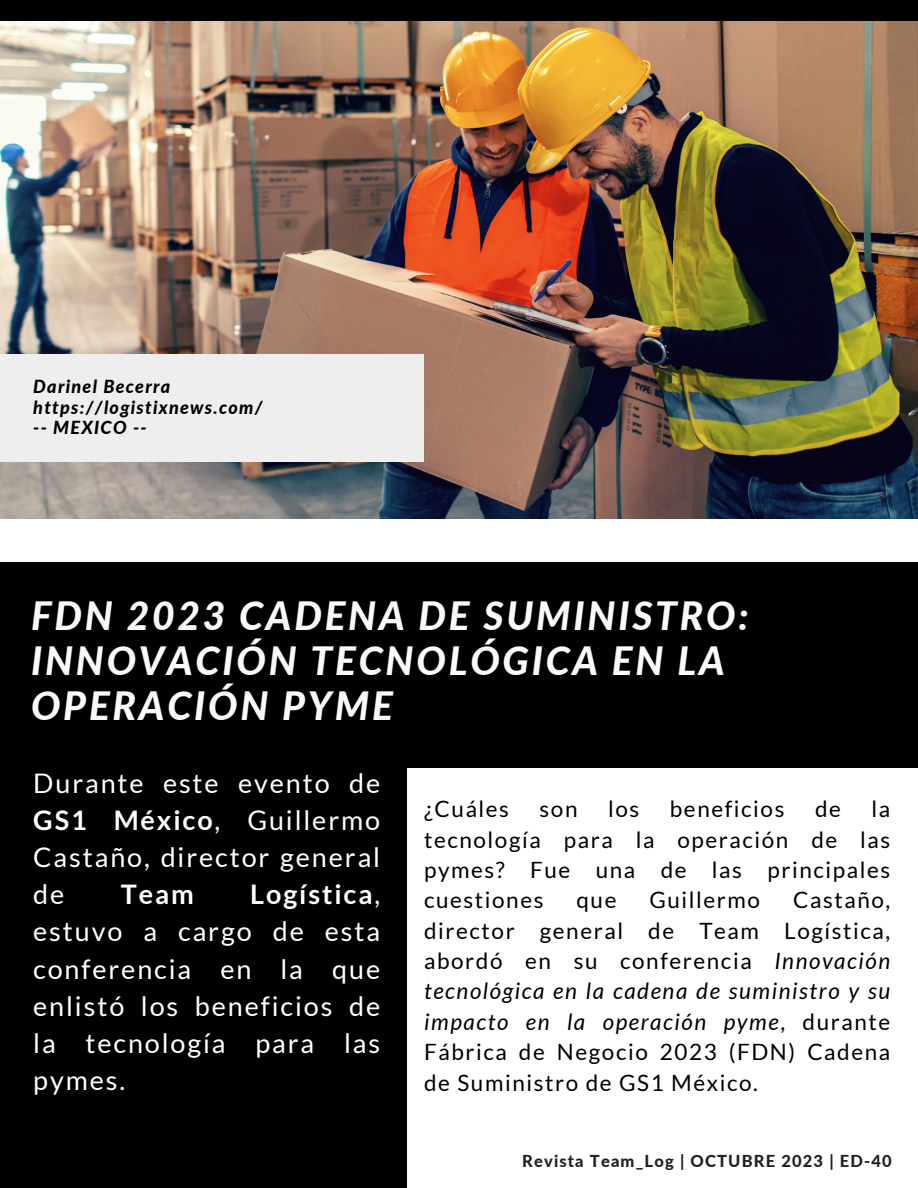
<style>
.page{position:relative;width:918px;height:1188px;background:#fff}
.page>*{position:absolute;margin:0;border:0;box-sizing:border-box;transform-origin:0 0}
.t1{font:italic 800 39px/45px "Lato";letter-spacing:.07em;color:#fafafa}
.t2{font:27px/37.2px "Lato";letter-spacing:.07em;color:#fff;text-align:justify}
.t3{font:700 27px "Lato";color:#fff}
.t4{font:22.5px/30.3px "Lato";letter-spacing:.07em;color:#000;text-align:justify}
.t5{font:italic 800 18px "Lato";letter-spacing:.07em;color:#000}
.t6{font:800 16.5px "Lato";letter-spacing:.07em;color:#212121}
.s1{font-weight:700}
.s2{font-style:italic}
</style>
<div class="page">
<img style="left:0;top:20px;width:918px;height:499px">
<div style="left:0;top:562px;width:918px;height:205px;background:#000"></div>
<div style="left:0;top:594px;width:407px;height:594px;background:#000"></div>
<div style="left:0;top:354px;width:424px;height:108px;background:#eee"></div>
<div style="left:0;top:0;width:918px;height:20px;background:#000"></div>
<p class="t5" style="left:33px;top:375px;width:138px">Darinel Becerra</p>
<p class="t5" style="left:33px;top:396px;width:231px">https://logistixnews.com/</p>
<p class="t5" style="left:33px;top:416px;width:115px">-- MEXICO --</p>
<p class="t1" style="left:31px;top:593px;width:719px">FDN 2023 CADENA DE SUMINISTRO:<br>INNOVACIÓN TECNOLÓGICA EN LA<br>OPERACIÓN PYME</p>
<p class="t2" style="left:33px;top:764px;width:348px">Durante este evento de <span class="s1">GS1 México</span>, Guillermo Castaño, director general de</p>
<p class="t2" style="left:33px;top:875px;width:348px;text-indent:217px"><span class="s1">Logística</span>, estuvo a cargo de esta conferencia en la que enlistó los beneficios de la tecnología para las pymes.</p>
<p class="t3" style="left:121px;top:878px;width:74px">Team</p>
<p class="t4" style="left:424px;top:793px;width:86px">¿Cuáles</p>
<p class="t4" style="left:540px;top:793px;width:39px">son</p>
<p class="t4" style="left:608px;top:793px;width:33px">los</p>
<p class="t4" style="left:670px;top:793px;width:116px">beneficios</p>
<p class="t4" style="left:815px;top:793px;width:27px">de</p>
<p class="t4" style="left:424px;top:793px;width:468px;text-indent:447px">la tecnología para la operación de las pymes? Fue una de las principales cuestiones</p>
<p class="t4" style="left:576px;top:884px;width:42px">que</p>
<p class="t4" style="left:649px;top:884px;width:112px">Guillermo</p>
<p class="t4" style="left:424px;top:884px;width:468px;text-indent:369px">Castaño, director general de Team Logística, abordó en su conferencia <span class="s2">Innovación tecnológica en la cadena de suministro y su impacto en la operación pyme</span>, durante Fábrica de Negocio 2023 (FDN) Cadena de Suministro de GS1 México.</p>
<p class="t6" style="left:522px;top:1151px;width:371px">Revista Team_Log | OCTUBRE 2023 | ED-40</p>
</div>
